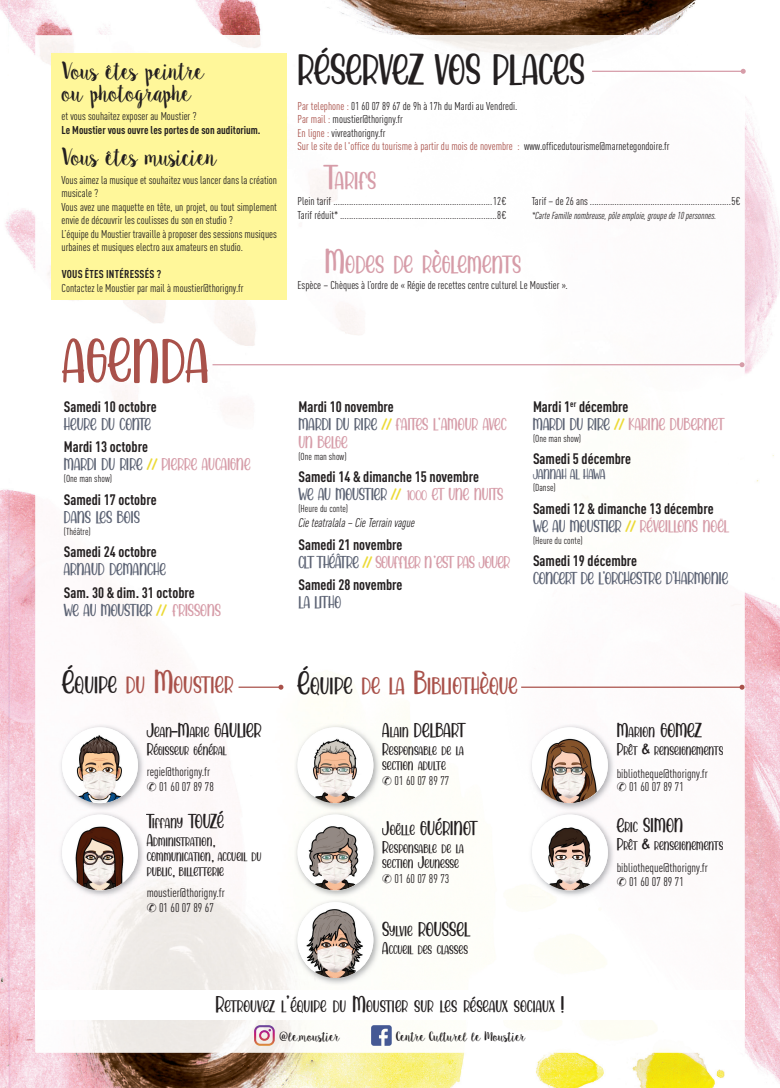
<style>
.page{position:relative;width:780px;height:1088px;background:#fff}
.page>*{position:absolute;margin:0;border:0;box-sizing:border-box;transform-origin:0 0}
.t1{font:75px "Almond Caramel";color:#a9514a}
.t2{font:37.38px "Almond Caramel";color:#231f20}
.t3{font:30px "Almond Caramel";color:#d69ca8}
.t4{font:28.75px "Almond Caramel";color:#a9514a}
.t5{font:22.5px/22.5px "Sweet Pea";letter-spacing:-.08em;color:#231f20}
.t6{font:20.12px "Almond Caramel";color:#231f20}
.t7{font:17.5px "Almond Caramel";color:#231f20}
.t8{font:700 condensed 15px "DIN Pro";color:#231f20}
.t9{font:15px/15px "Almond Caramel";color:#231f20}
.t10{font:15px/18px "Almond Caramel";color:#d69ca8}
.t11{font:15px "Almond Caramel";color:#5b6273}
.t12{font:15px "Almond Caramel";letter-spacing:-.03em;color:#d69ca8}
.t13{font:condensed 12.5px/15px "DIN Pro";color:#231f20}
.t14{font:12.5px "Sweet Pea";letter-spacing:-.06em;color:#231f20}
.t15{font:italic condensed 12.5px "DIN Pro";color:#231f20}
.t16{font:12.5px "Almond Caramel";letter-spacing:-.01em;color:#5b6273}
.t17{font:condensed 11.25px/13.5px "DIN Pro";color:#231f20}
.t18{font:700 condensed 11.25px "DIN Pro";color:#231f20}
.t19{font:700 condensed 11.25px "DIN Pro";letter-spacing:.02em;color:#231f20}
.t20{font:condensed 10px "DIN Pro";color:#231f20}
.t21{font:italic condensed 10px "DIN Pro";color:#231f20}
.s1{color:#5b6273}
.s2{color:#ecda37}
.s3{color:#d69ca8}
.s4{color:#a9514a}
.s5{color:#231f20}
.s6{font-size:22.5px}
</style>
<div class="page">
<img style="left:0;top:0;width:780px;height:1088px">
<img style="left:35px;top:876px;width:266px;height:176px">
<img style="left:301px;top:964px;width:443px;height:88px">
<img style="left:346px;top:35px;width:221px;height:929px">
<img style="left:567px;top:876px;width:177px;height:88px">
<img style="left:35px;top:35px;width:44px;height:841px">
<img style="left:124px;top:35px;width:177px;height:841px">
<img style="left:612px;top:35px;width:132px;height:841px">
<img style="left:79px;top:35px;width:45px;height:689px">
<img style="left:301px;top:35px;width:45px;height:689px">
<img style="left:567px;top:35px;width:45px;height:689px">
<img style="left:146px;top:813px;width:71px;height:15px">
<img style="left:147px;top:833px;width:68px;height:14px">
<img style="left:59px;top:724px;width:87px;height:174px">
<img style="left:62px;top:727px;width:76px;height:76px;border-radius:38px">
<img style="left:294px;top:724px;width:87px;height:262px">
<img style="left:297px;top:727px;width:76px;height:76px;border-radius:38px">
<img style="left:528px;top:724px;width:87px;height:174px">
<img style="left:532px;top:727px;width:75px;height:76px;border-radius:38px">
<img style="left:62px;top:814px;width:76px;height:76px;border-radius:38px">
<img style="left:297px;top:814px;width:76px;height:76px;border-radius:38px">
<img style="left:532px;top:814px;width:75px;height:76px;border-radius:38px">
<img style="left:297px;top:902px;width:76px;height:76px;border-radius:38px">
<div style="left:35px;top:989px;width:709px;height:30px;background:#fff"></div>
<svg style="left:254px;top:1025px;width:21px;height:21px"></svg>
<svg style="left:371px;top:1025px;width:20px;height:21px"></svg>
<hr style="left:238px;top:686px;width:43px;height:2px;background:#a9514a">
<svg style="left:278px;top:685px;width:5px;height:5px"></svg>
<hr style="left:521px;top:686px;width:221px;height:2px;background:#a9514a">
<svg style="left:739px;top:685px;width:5px;height:5px"></svg>
<div style="left:52px;top:53px;width:235px;height:247px;background:#fff79a"></div>
<hr style="left:592px;top:71px;width:151px;height:1px;background:#d69ca8">
<svg style="left:740px;top:69px;width:5px;height:5px"></svg>
<hr style="left:212px;top:364px;width:530px;height:1px;background:#d69ca8">
<svg style="left:739px;top:362px;width:5px;height:5px"></svg>
<h3 class="t5" style="left:62px;top:61px;width:145px">Vous êtes peintre ou photographe</h3>
<p class="t17" style="left:62px;top:109px;width:137px">et vous souhaitez exposer au Moustier ?</p>
<p class="t18" style="left:62px;top:121px;width:200px">Le Moustier vous ouvre les portes de son auditorium.</p>
<h3 class="t5" style="left:62px;top:147px;width:157px">Vous êtes musicien</h3>
<p class="t17" style="left:62px;top:172px;width:217px">Vous aimez la musique et souhaitez vous lancer dans la création musicale ?<br>Vous avez une maquette en tête, un projet, ou tout simplement envie de découvrir les coulisses du son en studio ?<br>L’équipe du Moustier travaille à proposer des sessions musiques urbaines et musiques electro aux amateurs en studio.</p>
<p class="t19" style="left:62px;top:266px;width:101px">VOUS ÊTES INTÉRESSÉS ?</p>
<p class="t17" style="left:62px;top:280px;width:183px">Contactez le Moustier par mail à moustier@thorigny.fr</p>
<h1 class="t1" style="left:62px;top:305px;width:148px">agenda</h1>
<h3 class="t8" style="left:64px;top:395px;width:94px">Samedi 10 octobre</h3>
<h3 class="t11" style="left:64px;top:414px;width:89px">HEURE DU CONTE</h3>
<h3 class="t8" style="left:64px;top:436px;width:86px">Mardi 13 octobre</h3>
<h3 class="t10" style="left:64px;top:456px;width:188px"><span class="s1">MARDI DU RIRE</span> <span class="s2">//</span> PIERRE AUCAIGNE</h3>
<p class="t20" style="left:64px;top:472px;width:50px">(One man show)</p>
<h3 class="t8" style="left:64px;top:488px;width:94px">Samedi 17 octobre</h3>
<h3 class="t11" style="left:64px;top:507px;width:78px">DANS LES BOIS</h3>
<p class="t20" style="left:64px;top:524px;width:28px">(Théâtre)</p>
<h3 class="t8" style="left:64px;top:541px;width:94px">Samedi 24 octobre</h3>
<h3 class="t11" style="left:64px;top:560px;width:104px">ARNAUD DEMANCHE</h3>
<h3 class="t8" style="left:64px;top:581px;width:132px">Sam. 30 &amp; dim. 31 octobre</h3>
<h3 class="t11" style="left:64px;top:600px;width:159px">WE AU MOUSTIER <span class="s2">//</span> <span class="s3">FRISSONS</span></h3>
<h2 class="t2" style="left:297px;top:45px;width:289px">RÉSERVEZ VOS PLACES</h2>
<p class="t17" style="left:297px;top:98px;width:373px"><span class="s4">Par telephone :</span> 01 60 07 89 67 de 9h à 17h du Mardi au Vendredi.<br><span class="s4">Par mail :</span> moustier@thorigny.fr<br><span class="s4">En ligne :</span> vivreathorigny.fr<br><span class="s4">Sur le site de l 'office du tourisme à partir du mois de novembre :</span> www.officedutourisme@marnetegondoire.fr</p>
<h3 class="t3" style="left:325px;top:158px;width:53px">Tarifs</h3>
<p class="t17" style="left:297px;top:194px;width:210px">Plein tarif .......................................................................12€<br>Tarif réduit* ......................................................................8€</p>
<p class="t17" style="left:531px;top:194px;width:210px">Tarif – de 26 ans ...............................................................5€</p>
<p class="t21" style="left:531px;top:208px;width:186px">*Carte Famille nombreuse, pôle emploie, groupe de 10 personnes.</p>
<h3 class="t3" style="left:325px;top:242px;width:198px">Modes de règlements</h3>
<p class="t17" style="left:297px;top:278px;width:271px">Espèce – Chèques à l’ordre de « Régie de recettes centre culturel Le Moustier ».</p>
<h3 class="t8" style="left:298px;top:395px;width:97px">Mardi 10 novembre</h3>
<h3 class="t10" style="left:298px;top:415px;width:210px"><span class="s1">MARDI DU RIRE</span> <span class="s2">//</span> FAITES L'AMOUR AVEC<br>UN BELGE</h3>
<p class="t20" style="left:298px;top:449px;width:50px">(One man show)</p>
<h3 class="t8" style="left:298px;top:466px;width:182px">Samedi 14 &amp; dimanche 15 novembre</h3>
<h3 class="t10" style="left:298px;top:486px;width:206px"><span class="s1">WE AU MOUSTIER</span> <span class="s2">//</span> 1000 ET UNE NUITS</h3>
<p class="t20" style="left:298px;top:502px;width:51px">(Heure du conte)</p>
<p class="t15" style="left:298px;top:514px;width:118px">Cie teatralala – Cie Terrain vague</p>
<h3 class="t8" style="left:298px;top:533px;width:106px">Samedi 21 novembre</h3>
<h3 class="t12" style="left:298px;top:552px;width:213px"><span class="s1">CLT THÉÂTRE</span> <span class="s2">//</span> SOUFFLER N 'EST PAS JOUER</h3>
<h3 class="t8" style="left:298px;top:574px;width:106px">Samedi 28 novembre</h3>
<h3 class="t11" style="left:298px;top:593px;width:44px">LA LITHO</h3>
<h3 class="t8" style="left:533px;top:395px;width:97px">Mardi 1<sup>er</sup> décembre</h3>
<h3 class="t10" style="left:533px;top:415px;width:192px"><span class="s1">MARDI DU RIRE</span> <span class="s2">//</span> KARINE DUBERNET</h3>
<p class="t20" style="left:533px;top:431px;width:50px">(One man show)</p>
<h3 class="t8" style="left:533px;top:448px;width:100px">Samedi 5 décembre</h3>
<p class="t16" style="left:533px;top:466px;width:74px">JANNAH AL HAWA</p>
<p class="t20" style="left:533px;top:481px;width:24px">(Danse)</p>
<h3 class="t8" style="left:533px;top:497px;width:182px">Samedi 12 &amp; dimanche 13 décembre</h3>
<h3 class="t10" style="left:533px;top:517px;width:197px"><span class="s1">WE AU MOUSTIER</span> <span class="s2">//</span> RÉVEILLONS NOËL</h3>
<p class="t20" style="left:533px;top:533px;width:51px">(Heure du conte)</p>
<h3 class="t8" style="left:533px;top:550px;width:106px">Samedi 19 décembre</h3>
<h3 class="t11" style="left:533px;top:569px;width:197px">CONCERT DE L’ORCHESTRE D’HARMONIE</h3>
<h3 class="t4" style="left:62px;top:663px;width:173px"><span class="s5">Équipe</span> du Moustier</h3>
<h3 class="t4" style="left:297px;top:665px;width:222px"><span class="s5">Équipe</span> de la Bibliothèque</h3>
<h3 class="t7" style="left:147px;top:719px;width:116px">Jean-Marie GAULIER</h3>
<h3 class="t9" style="left:147px;top:742px;width:81px">Régisseur général</h3>
<p class="t13" style="left:147px;top:763px;width:69px">regie@thorigny.fr ✆ 01 60 07 89 78</p>
<h3 class="t7" style="left:382px;top:719px;width:84px">Alain DELBART</h3>
<h3 class="t9" style="left:382px;top:742px;width:83px">Responsable de la section adulte</h3>
<p class="t13" style="left:382px;top:772px;width:69px">✆ 01 60 07 89 77</p>
<h3 class="t7" style="left:147px;top:809px;width:79px">Tiffany TOUZ<span class="s6">é</span></h3>
<h3 class="t9" style="left:147px;top:832px;width:116px">Administration , communication , accueil du public , billetterie</h3>
<p class="t13" style="left:147px;top:884px;width:80px">moustier@thorigny.fr ✆ 01 60 07 89 67</p>
<h3 class="t7" style="left:382px;top:817px;width:96px">Joëlle GU<span class="s6">é</span>RINOT</h3>
<h3 class="t9" style="left:382px;top:840px;width:83px">Responsable de la section Jeunesse</h3>
<p class="t13" style="left:382px;top:870px;width:69px">✆ 01 60 07 89 73</p>
<h3 class="t7" style="left:382px;top:918px;width:89px">Sylvie ROUSSEL</h3>
<h3 class="t9" style="left:382px;top:941px;width:87px">Accueil des classes</h3>
<h3 class="t6" style="left:215px;top:991px;width:350px">Retrouvez l'équipe du Moustier sur les réseaux sociaux !</h3>
<p class="t14" style="left:279px;top:1029px;width:62px">@le.moustier</p>
<p class="t14" style="left:396px;top:1029px;width:131px">Centre Culturel le Moustier</p>
<h3 class="t7" style="left:616px;top:719px;width:86px">Marion GOMEZ</h3>
<h3 class="t9" style="left:616px;top:742px;width:108px">Prêt &amp; renseignements</h3>
<p class="t13" style="left:616px;top:765px;width:93px;line-height:13.8px">bibliotheque@thorigny.fr ✆ 01 60 07 89 71</p>
<h3 class="t7" style="left:616px;top:814px;width:68px">Eric SIMON</h3>
<h3 class="t9" style="left:616px;top:837px;width:108px">Prêt &amp; renseignements</h3>
<p class="t13" style="left:616px;top:860px;width:93px;line-height:13.8px">bibliotheque@thorigny.fr ✆ 01 60 07 89 71</p>
</div>
